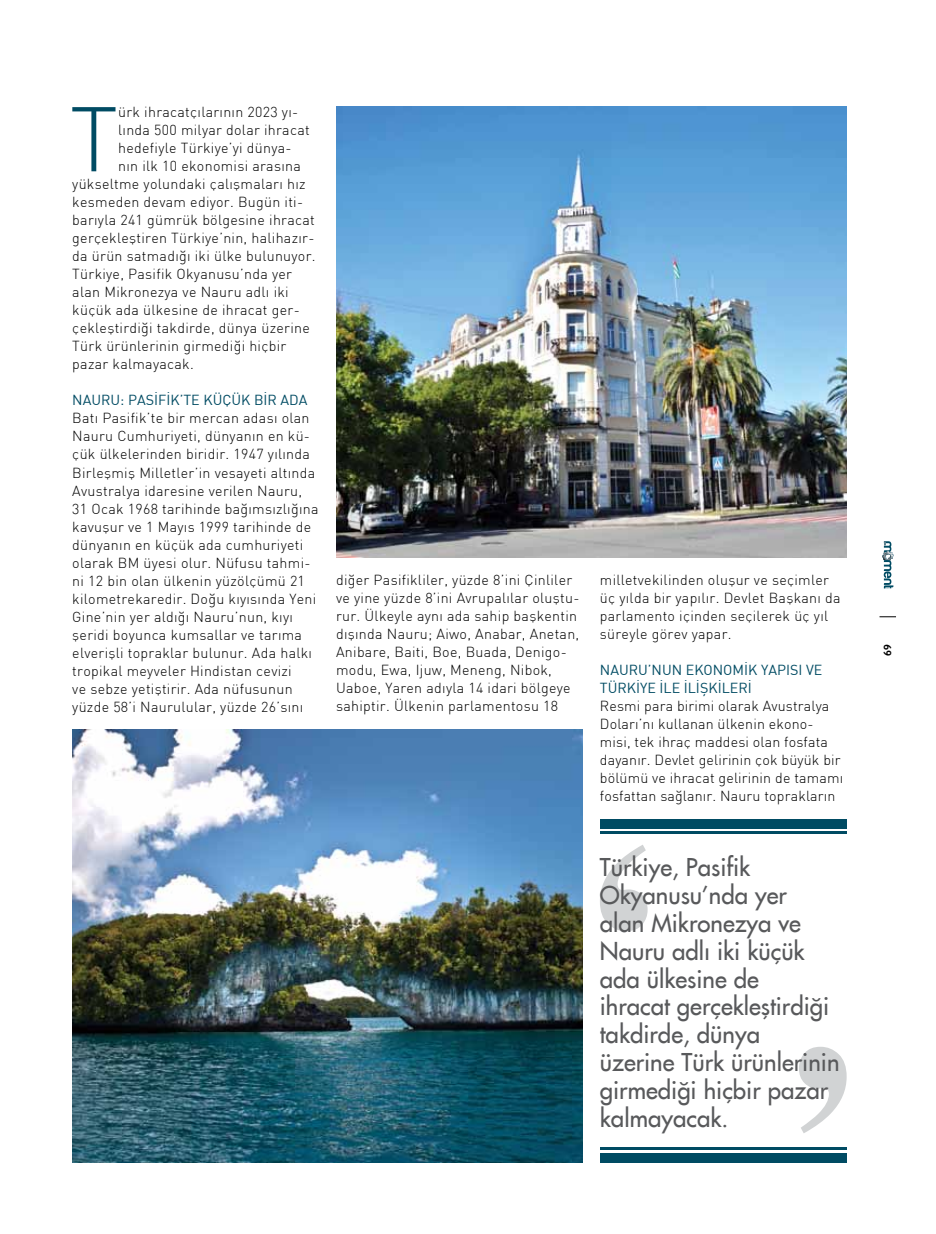
<style>
.page{position:relative;width:936px;height:1234px;background:#fff}
.page>*{position:absolute;margin:0;border:0;box-sizing:border-box;transform-origin:0 0}
.t1{font:300 90.15px "DI Nbek";color:#004b63}
.t2{font:24px/27.9px "Beatles";color:#58595b}
.t3{font:300 14.25px/18px "DI Nbek";letter-spacing:.02em;color:#000}
.t4{font:14.25px/18px "DIN Bek";color:#004b63}
.t5{font:700 10.5px "Trebuchet MS";color:#000}
</style>
<div class="page">
<svg style="left:882px;top:541px;width:11px;height:47px"></svg>
<svg style="left:879px;top:616px;width:16px;height:1px"></svg>
<img style="left:336px;top:106px;width:510px;height:451px">
<img style="left:72px;top:729px;width:511px;height:433px">
<svg style="left:799px;top:1046px;width:47px;height:87px"></svg>
<svg style="left:600px;top:845px;width:47px;height:86px"></svg>
<div style="left:600px;top:819px;width:246px;height:9px;background:#004b63"></div>
<hr style="left:600px;top:831px;width:246px;height:2px;background:#004b63">
<div style="left:600px;top:1152px;width:246px;height:10px;background:#004b63"></div>
<hr style="left:600px;top:1147px;width:246px;height:2px;background:#004b63">
<h1 class="t1" style="left:70px;top:83px;width:50px">T</h1>
<p class="t3" style="left:118px;top:103px;width:181px">ürk ihracatçılarının 2023 yı-</p>
<p class="t3" style="left:118px;top:121px;width:193px">lında 500 milyar dolar ihracat</p>
<p class="t3" style="left:118px;top:139px;width:175px">hedefiyle Türkiye’yi dünya-</p>
<p class="t3" style="left:118px;top:157px;width:184px">nın ilk 10 ekonomisi arasına</p>
<p class="t3" style="left:72px;top:175px;width:235px">yükseltme yolundaki çalışmaları hız</p>
<p class="t3" style="left:72px;top:193px;width:232px">kesmeden devam ediyor. Bugün iti-</p>
<p class="t3" style="left:72px;top:211px;width:244px">barıyla 241 gümrük bölgesine ihracat</p>
<p class="t3" style="left:72px;top:229px;width:243px">gerçekleştiren Türkiye’nin, halihazır-</p>
<p class="t3" style="left:72px;top:247px;width:245px">da ürün satmadığı iki ülke bulunuyor.</p>
<p class="t3" style="left:72px;top:265px;width:221px">Türkiye, Pasifik Okyanusu’nda yer</p>
<p class="t3" style="left:72px;top:283px;width:218px">alan Mikronezya ve Nauru adlı iki</p>
<p class="t3" style="left:72px;top:301px;width:229px">küçük ada ülkesine de ihracat ger-</p>
<p class="t3" style="left:72px;top:319px;width:239px">çekleştirdiği takdirde, dünya üzerine</p>
<p class="t3" style="left:72px;top:337px;width:215px">Türk ürünlerinin girmediği hiçbir</p>
<p class="t3" style="left:72px;top:355px;width:123px">pazar kalmayacak.</p>
<p class="t4" style="left:72px;top:391px;width:237px">NAURU: PASİFİK’TE KÜÇÜK BİR ADA</p>
<p class="t3" style="left:72px;top:409px;width:248px">Batı Pasifik’te bir mercan adası olan Nauru Cumhuriyeti, dünyanın en kü&shy;çük ülkelerinden biridir. 1947 yılında Birleşmiş Milletler’in vesayeti altında Avustralya idaresine verilen Nauru, 31 Ocak 1968 tarihinde bağımsızlığına kavuşur ve 1 Mayıs 1999 tarihinde de dünyanın en küçük ada cumhuriyeti olarak BM üyesi olur. Nüfusu tahmi&shy;ni 12 bin olan ülkenin yüzölçümü 21 kilometrekaredir. Doğu kıyısında Yeni Gine’nin yer aldığı Nauru’nun, kıyı şeridi boyunca kumsallar ve tarıma elverişli topraklar bulunur. Ada halkı tropikal meyveler Hindistan cevizi<br>ve sebze yetiştirir. Ada nüfusunun yüzde 58’i Naurulular, yüzde 26’sını</p>
<p class="t3" style="left:336px;top:571px;width:245px">diğer Pasifikliler, yüzde 8’ini Çinliler ve yine yüzde 8’ini Avrupalılar oluştu&shy;rur. Ülkeyle aynı ada sahip başkentin dışında Nauru; Aiwo, Anabar, Anetan, Anibare, Baiti, Boe, Buada, Denigo&shy;modu, Ewa, Ijuw, Meneng, Nibok, Uaboe, Yaren adıyla 14 idari bölgeye sahiptir. Ülkenin parlamentosu 18</p>
<p class="t3" style="left:600px;top:571px;width:242px">milletvekilinden oluşur ve seçimler üç yılda bir yapılır. Devlet Başkanı da parlamento içinden seçilerek üç yıl süreyle görev yapar.</p>
<p class="t4" style="left:600px;top:660px;width:224px">NAURU’NUN EKONOMİK YAPISI VE<br>TÜRKİYE İLE İLİŞKİLERİ</p>
<p class="t3" style="left:600px;top:697px;width:245px">Resmi para birimi olarak Avustralya Doları’nı kullanan ülkenin ekono&shy;misi, tek ihraç maddesi olan fosfata dayanır. Devlet gelirinin çok büyük bir bölümü ve ihracat gelirinin de tamamı fosfattan sağlanır. Nauru toprakların</p>
<h2 class="t2" style="left:600px;top:852px;width:241px">Türkiye, Pasifik<br>Okyanusu’nda yer<br>alan Mikronezya ve<br>Nauru adlı iki küçük ada ülkesine de<br>ihracat gerçekleştirdiği takdirde, dünya üzerine Türk ürünlerinin girmediği hiçbir pazar kalmayacak.</h2>
<p class="t5" style="left:893px;top:644px;width:14px;rotate:90deg">69</p>
</div>
